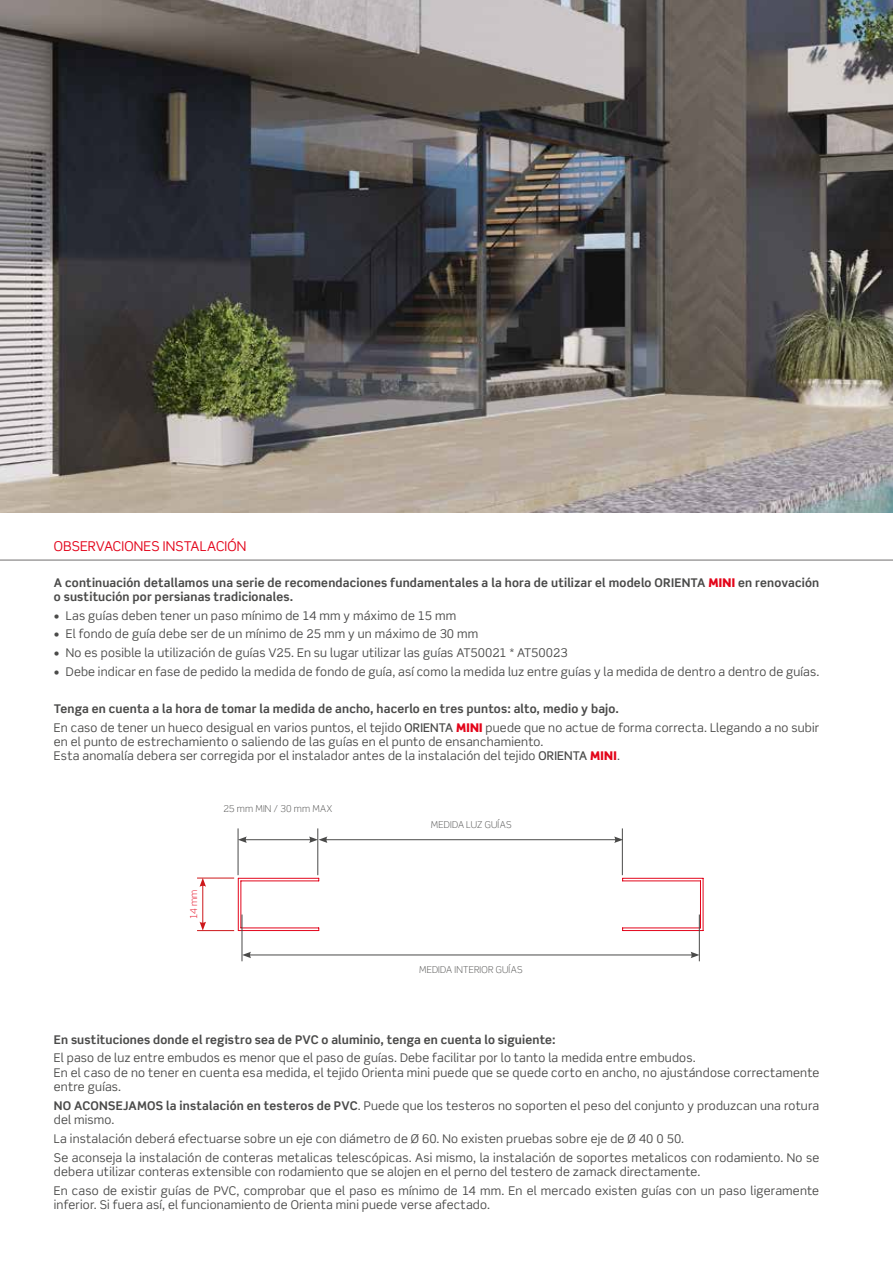
<style>
.page{position:relative;width:893px;height:1263px;background:#fff}
.page>*{position:absolute;margin:0;border:0;box-sizing:border-box;transform-origin:0 0}
.t1{font:13.5px "Scene Std";letter-spacing:.005em;color:#e3051b}
.t2{font:12px/14.4px "Scene Std";letter-spacing:.015em;color:#4a4a49}
.t3{font:700 12px/14.4px "Scene Std";letter-spacing:.015em;color:#4a4a49}
.t4{font:300 9.45px "Scene Std";letter-spacing:.02em;color:#4a4a49}
.t5{font:300 9.45px "Scene Std";color:#e3051b}
.s1{font-weight:900;color:#e3051a}
.s2{font-weight:700}
.s3{font-weight:500}
</style>
<div class="page">
<img style="left:0;top:0;width:893px;height:513px">
<hr style="left:0;top:560px;width:893px;height:1px;background:#706f6f">
<hr style="left:241px;top:881px;width:78px;height:1px;background:#e3051b">
<hr style="left:241px;top:881px;width:1px;height:47px;background:#e3051b">
<hr style="left:241px;top:928px;width:78px;height:1px;background:#e3051b">
<hr style="left:238px;top:930px;width:81px;height:1px;background:#e3051b">
<hr style="left:238px;top:878px;width:1px;height:52px;background:#e3051b">
<hr style="left:238px;top:878px;width:81px;height:1px;background:#e3051b">
<hr style="left:623px;top:881px;width:77px;height:1px;background:#e3051b">
<hr style="left:700px;top:881px;width:1px;height:47px;background:#e3051b">
<hr style="left:623px;top:928px;width:77px;height:1px;background:#e3051b">
<hr style="left:623px;top:930px;width:80px;height:1px;background:#e3051b">
<hr style="left:703px;top:878px;width:1px;height:52px;background:#e3051b">
<hr style="left:623px;top:878px;width:80px;height:1px;background:#e3051b">
<hr style="left:238px;top:828px;width:1px;height:47px;background:#4a4a49">
<hr style="left:318px;top:828px;width:1px;height:47px;background:#4a4a49">
<hr style="left:622px;top:828px;width:1px;height:47px;background:#4a4a49">
<hr style="left:699px;top:914px;width:1px;height:47px;background:#4a4a49">
<hr style="left:242px;top:914px;width:1px;height:47px;background:#4a4a49">
<hr style="left:244px;top:839px;width:67px;height:1px;background:#4a4a49">
<svg style="left:238px;top:836px;width:9px;height:7px"></svg>
<hr style="left:325px;top:839px;width:292px;height:1px;background:#4a4a49">
<svg style="left:309px;top:836px;width:18px;height:7px"></svg>
<svg style="left:614px;top:836px;width:9px;height:7px"></svg>
<hr style="left:249px;top:955px;width:444px;height:1px;background:#4a4a49">
<svg style="left:242px;top:952px;width:9px;height:6px"></svg>
<svg style="left:691px;top:952px;width:8px;height:6px"></svg>
<hr style="left:197px;top:878px;width:37px;height:1px;background:#cd171a">
<hr style="left:197px;top:930px;width:37px;height:1px;background:#cd171a">
<hr style="left:203px;top:884px;width:1px;height:40px;background:#cd171a">
<svg style="left:200px;top:878px;width:6px;height:9px"></svg>
<svg style="left:200px;top:922px;width:6px;height:8px"></svg>
<p class="t1" style="left:54px;top:537px;width:194px">OBSERVACIONES INSTALACIÓN</p>
<p class="t3" style="left:54px;top:575px;width:767px">A continuación detallamos una serie de recomendaciones fundamentales a la hora de utilizar el modelo ORIENTA <span class="s1">MINI</span> en renovación o sustitución por persianas tradicionales.</p>
<p class="t2" style="left:54px;top:608px;width:404px">• Las guías deben tener un paso mínimo de 14 mm y máximo de 15 mm</p>
<p class="t2" style="left:54px;top:627px;width:426px">• El fondo de guía debe ser de un mínimo de 25 mm y un máximo de 30 mm</p>
<p class="t2" style="left:54px;top:645px;width:515px">• No es posible la utilización de guías V25. En su lugar utilizar las guías AT50021 * AT50023</p>
<p class="t2" style="left:54px;top:664px;width:767px">• Debe indicar en fase de pedido la medida de fondo de guía, así como la medida luz entre guías y la medida de dentro a dentro de guías.</p>
<p class="t2" style="left:54px;top:699px;width:767px;line-height:18.6px"><span class="s2">Tenga en cuenta a la hora de tomar la medida de ancho, hacerlo en tres puntos: alto, medio y bajo.<br></span>En caso de tener un hueco desigual en varios puntos, el tejido <span class="s3">ORIENTA</span> <span class="s1">MINI</span> puede que no actue de forma correcta. Llegando a no subir</p>
<p class="t2" style="left:54px;top:734px;width:568px">en el punto de estrechamiento o saliendo de las guías en el punto de ensanchamiento.<br>Esta anomalía debera ser corregida por el instalador antes de la instalación del tejido <span class="s3">ORIENTA</span> <span class="s1">MINI</span>.</p>
<p class="t4" style="left:223px;top:803px;width:110px">25 mm MIN / 30 mm MAX</p>
<p class="t5" style="left:188px;top:919px;width:31px;rotate:-90deg">14 mm</p>
<p class="t4" style="left:431px;top:819px;width:82px">MEDIDA LUZ GUÍAS</p>
<p class="t4" style="left:419px;top:964px;width:105px">MEDIDA INTERIOR GUÍAS</p>
<p class="t3" style="left:54px;top:1032px;width:503px">En sustituciones donde el registro sea de PVC o aluminio, tenga en cuenta lo siguiente:</p>
<p class="t2" style="left:54px;top:1051px;width:767px">El paso de luz entre embudos es menor que el paso de guías. Debe facilitar por lo tanto la medida entre embudos.<br>En el caso de no tener en cuenta esa medida, el tejido Orienta mini puede que se quede corto en ancho, no ajustándose correctamente entre guías.</p>
<p class="t2" style="left:54px;top:1098px;width:767px"><span class="s2">NO ACONSEJAMOS la instalación en testeros de PVC</span>. Puede que los testeros no soporten el peso del conjunto y produzcan una rotura del mismo.</p>
<p class="t2" style="left:54px;top:1129px;width:767px;line-height:18.6px">La instalación deberá efectuarse sobre un eje con diámetro de Ø 60. No existen pruebas sobre eje de Ø 40 0 50.<br>Se aconseja la instalación de conteras metalicas telescópicas. Asi mismo, la instalación de soportes metalicos con rodamiento. No se</p>
<p class="t2" style="left:54px;top:1162px;width:767px;line-height:18.6px">debera utilizar conteras extensible con rodamiento que se alojen en el perno del testero de zamack directamente.<br>En caso de existir guías de PVC, comprobar que el paso es mínimo de 14 mm. En el mercado existen guías con un paso ligeramente</p>
<p class="t2" style="left:54px;top:1197px;width:438px">inferior. Si fuera así, el funcionamiento de Orienta mini puede verse afectado.</p>
</div>
